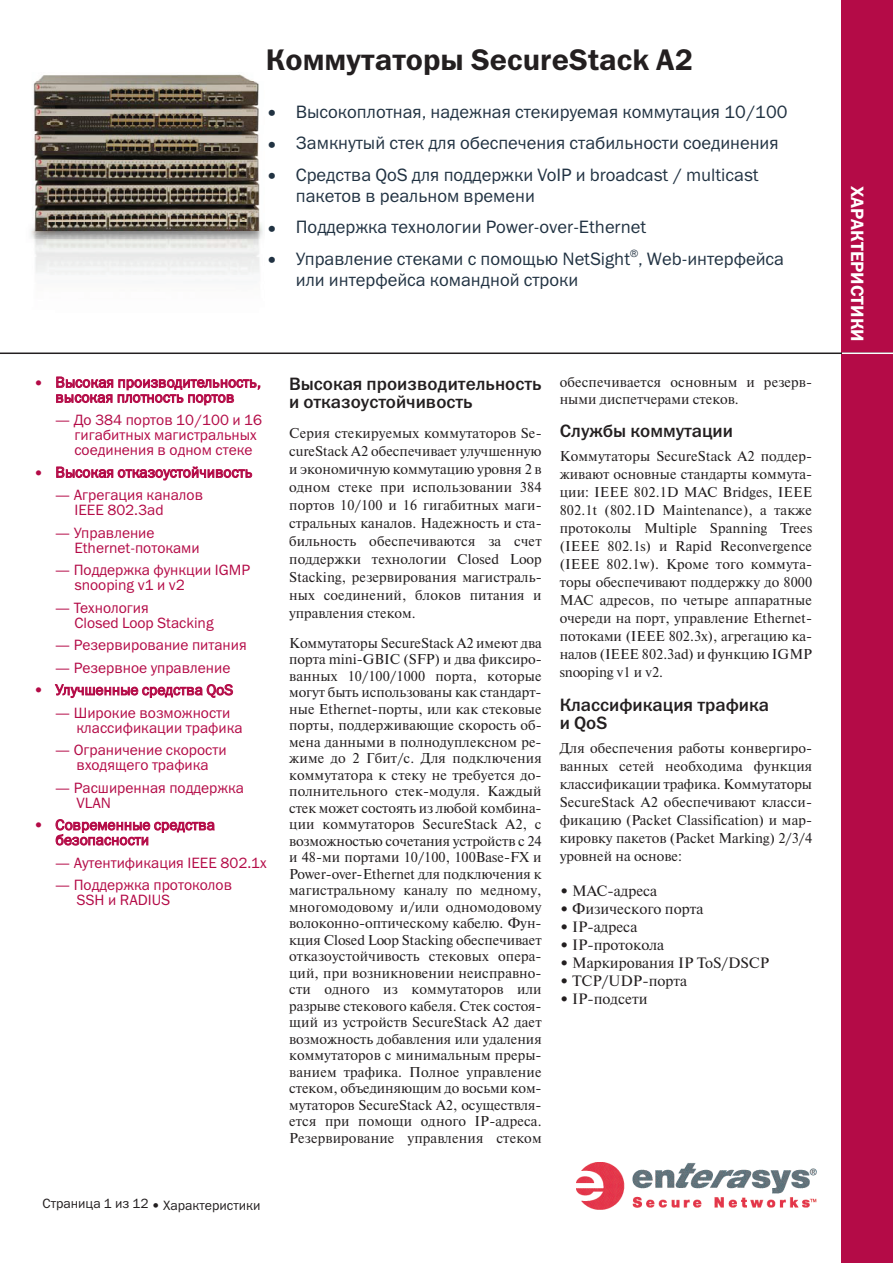
<style>
.page{position:relative;width:893px;height:1263px;background:#fff}
.page>*{position:absolute;margin:0;border:0;box-sizing:border-box;transform-origin:0 0}
.t1{font:30px "Franklin Gothic Demi C";color:#231f20}
.t2{font:18px/21px "Franklin Gothic Book C";color:#213242}
.t3{font:18px/18px "Franklin Gothic Medium C";color:#231f20}
.t4{font:18px "Franklin Gothic Demi C";color:#fff}
.t5{font:15px/15px "Franklin Gothic Book C";color:#b40b47}
.t6{font:15px "Newton C";color:#231f20}
.t7{font:14.25px/16.5px "Newton C";color:#231f20;text-align:justify}
.t8{font:13.5px "Franklin Gothic Book C";color:#231f20}
.s1{font-family:"Franklin Gothic Demi C"}
.s2{font-family:"Franklin Gothic Book C"}
</style>
<div class="page">
<img style="left:577px;top:1162px;width:239px;height:48px">
<div style="left:842px;top:0;width:51px;height:1263px;background:#b40b47"></div>
<img style="left:31px;top:74px;width:232px;height:201px">
<hr style="left:0;top:352px;width:893px;height:2px;background:#231f20">
<hr style="left:842px;top:352px;width:51px;height:2px;background:#fff">
<h1 class="t1" style="left:266px;top:42px;width:429px">Коммутаторы SecureStack A2</h1>
<p class="t2" style="left:266px;top:101px;width:523px"><span class="s1">•</span> Высокоплотная, надежная стекируемая коммутация 10/100</p>
<p class="t2" style="left:266px;top:133px;width:514px"><span class="s1">•</span> Замкнутый стек для обеспечения стабильности соединения</p>
<p class="t2" style="left:296px;top:164px;width:464px;text-indent:-30px"><span class="s1">•</span> Средства QoS для поддержки VoIP и broadcast / multicast пакетов в реальном времени</p>
<p class="t2" style="left:266px;top:217px;width:382px"><span class="s1">•</span> Поддержка технологии Power-over-Ethernet</p>
<p class="t2" style="left:296px;top:248px;width:490px;text-indent:-30px"><span class="s1">•</span> Управление стеками с помощью NetSight<sup>®</sup>, Web-интерфейса или интерфейса командной строки</p>
<p class="t5" style="left:34px;top:375px;width:228px;text-align:center">• Высокая производительность, высокая плотность портов</p>
<p class="t5" style="left:74px;top:412px;width:189px;text-indent:-19px">— До 384 портов 10/100 и 16 гигабитных магистральных соединения в одном стеке</p>
<p class="t5" style="left:34px;top:465px;width:220px">• Высокая отказоустойчивость</p>
<p class="t5" style="left:74px;top:487px;width:130px;text-indent:-19px">— Агрегация каналов<br>IEEE 802.3ad</p>
<p class="t5" style="left:74px;top:525px;width:127px;text-indent:-19px">— Управление<br>Ethernet-потоками</p>
<p class="t5" style="left:74px;top:562px;width:177px;text-indent:-19px">— Поддержка функции IGMP snooping v1 и v2</p>
<p class="t5" style="left:74px;top:600px;width:141px;text-indent:-19px">— Технология<br>Closed Loop Stacking</p>
<p class="t5" style="left:55px;top:637px;width:193px">— Резервирование питания</p>
<p class="t5" style="left:55px;top:660px;width:177px">— Резервное управление</p>
<p class="t5" style="left:34px;top:682px;width:201px">• Улучшенные средства QoS</p>
<p class="t5" style="left:77px;top:705px;width:168px;text-indent:-21px">— Широкие возможности классификации трафика</p>
<p class="t5" style="left:55px;top:742px;width:173px;text-align:center">— Ограничение скорости входящего трафика</p>
<p class="t5" style="left:77px;top:780px;width:169px;text-indent:-21px">— Расширенная поддержка<br>VLAN</p>
<p class="t5" style="left:55px;top:817px;width:161px;text-indent:-21px">• Современные средства безопасности</p>
<p class="t5" style="left:55px;top:855px;width:213px">— Аутентификация IEEE 802.1х</p>
<p class="t5" style="left:77px;top:877px;width:157px;text-indent:-21px">— Поддержка протоколов<br>SSH и RADIUS</p>
<p class="t8" style="left:43px;top:1197px;width:219px">Страница 1 из 12 • Характеристики</p>
<p class="t3" style="left:289px;top:374px;width:254px">Высокая производительность и отказоустойчивость</p>
<p class="t7" style="left:289px;top:424px;width:254px;line-height:18px">Серия стекируемых коммутаторов Se&shy;cureStack A2 обеспечивает улучшенную и экономичную коммутацию уровня 2 в одном стеке при использовании 384 портов 10/100 и 16 гигабитных маги&shy;стральных каналов. Надежность и ста&shy;бильность обеспечиваются за счет поддержки технологии Closed Loop Stacking, резервирования магистраль&shy;ных соединений, блоков питания и управления стеком.</p>
<p class="t7" style="left:289px;top:634px;width:254px">Коммутаторы SecureStack A2 имеют два порта mini-GBIC (SFP) и два фиксиро&shy;ванных 10/100/1000 порта, которые могут быть использованы как стандарт&shy;ные Ethernet-порты, или как стековые порты, поддерживающие скорость об&shy;мена данными в полнодуплексном ре&shy;жиме до 2 Гбит/с. Для подключения коммутатора к стеку не требуется до&shy;полнительного стек-модуля. Каждый стек может состоять из любой комбина&shy;ции коммутаторов SecureStack A2, с возможностью сочетания устройств с 24 и 48-ми портами 10/100, 100Base-FX и Power-over-Ethernet для подключения к магистральному каналу по медному, многомодовому и/или одномодовому волоконно-оптическому кабелю. Фун&shy;кция Closed Loop Stacking обеспечивает отказоустойчивость стековых опера&shy;ций, при возникновении неисправно&shy;сти одного из коммутаторов или разрыве стекового кабеля. Стек состоя&shy;щий из устройств SecureStack A2 дает возможность добавления или удаления коммутаторов с минимальным преры&shy;ванием трафика. Полное управление стеком, объединяющим до восьми ком&shy;мутаторов SecureStack A2, осуществля&shy;ется при помощи одного IP-адреса.<br>Резервирование управления стеком</p>
<p class="t7" style="left:560px;top:374px;width:254px">обеспечивается основным и резерв&shy;ными диспетчерами стеков.</p>
<p class="t3" style="left:560px;top:422px;width:175px">Службы коммутации</p>
<p class="t7" style="left:560px;top:447px;width:254px;line-height:18px">Коммутаторы SecureStack A2 поддер&shy;живают основные стандарты коммута&shy;ции: IEEE 802.1D MAC Bridges, IEEE 802.1t (802.1D Maintenance), а также протоколы Multiple Spanning Trees (IEEE 802.1s) и Rapid Reconvergence (IEEE 802.1w). Кроме того коммута&shy;торы обеспечивают поддержку до 8000<br>MAC адресов, по четыре аппаратные очереди на порт, управление Ethernet&shy;потоками (IEEE 802.3x), агрегацию ка&shy;налов (IEEE 802.3ad) и функцию IGMP snooping v1 и v2.</p>
<p class="t3" style="left:560px;top:695px;width:211px">Классификация трафика и QoS</p>
<p class="t7" style="left:560px;top:739px;width:254px;line-height:18px">Для обеспечения работы конвергиро&shy;ванных сетей необходима функция классификации трафика. Коммутаторы SecureStack A2 обеспечивают класси&shy;фикацию (Packet Classification) и мар&shy;кировку пакетов (Packet Marking) 2/3/4 уровней на основе:</p>
<p class="t6" style="left:560px;top:882px;width:99px"><span class="s2">•</span> MAC-адреса</p>
<p class="t6" style="left:560px;top:900px;width:145px"><span class="s2">•</span> Физического порта</p>
<p class="t6" style="left:560px;top:918px;width:79px"><span class="s2">•</span> IP-адреса</p>
<p class="t6" style="left:560px;top:936px;width:106px"><span class="s2">•</span> IP-протокола</p>
<p class="t6" style="left:560px;top:954px;width:211px"><span class="s2">•</span> Маркирования IP ToS/DSCP</p>
<p class="t6" style="left:560px;top:972px;width:129px"><span class="s2">•</span> TCP/UDP-порта</p>
<p class="t6" style="left:560px;top:990px;width:89px"><span class="s2">•</span> IP-подсети</p>
<p class="t4" style="left:868px;top:186px;width:157px;rotate:90deg">ХАРАКТЕРИСТИКИ</p>
</div>
